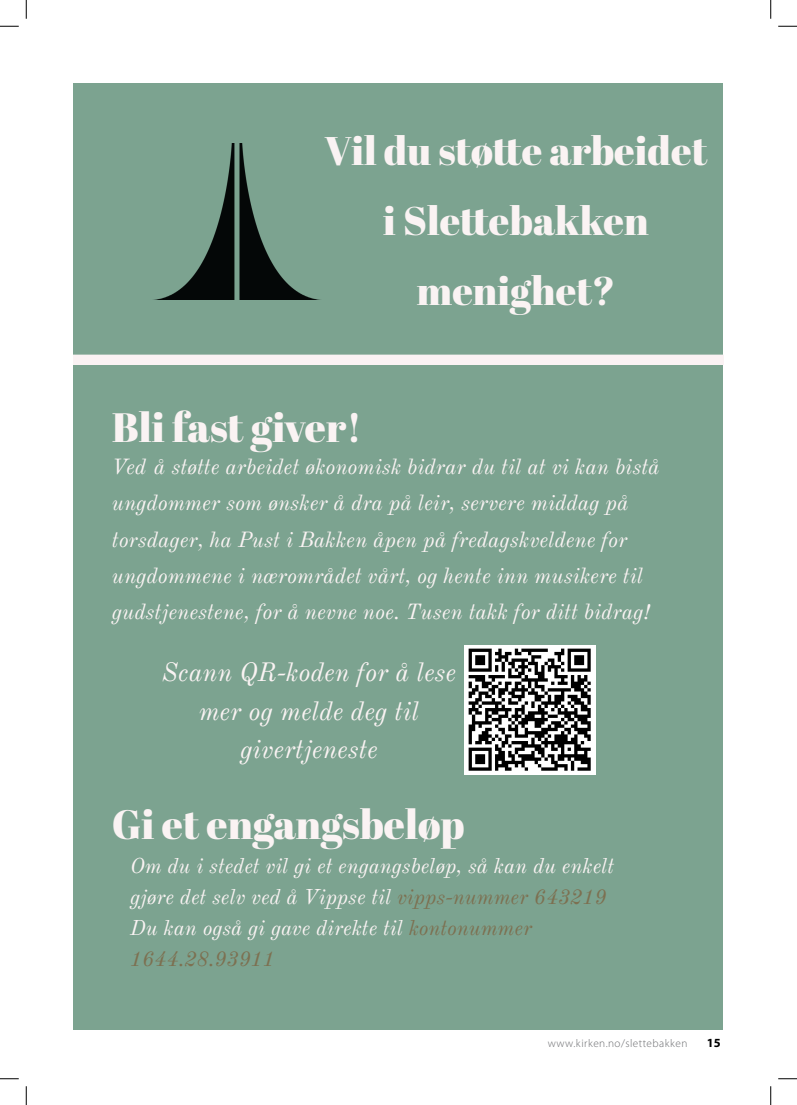
<style>
.page{position:relative;width:797px;height:1105px;background:#fff}
.page>*{position:absolute;margin:0;border:0;box-sizing:border-box;transform-origin:0 0}
.t1{font:41px "Abril Fatface";color:#faf3f3}
.t2{font:40px/69.9px "Abril Fatface";color:#faf3f3;text-align:center}
.t3{font:italic 25.88px/38.1px "Old Standard TT";color:#faf3f3;text-align:center}
.t4{font:italic 21.38px/36px "Old Standard TT";color:#faf3f3}
.t5{font:italic 20.88px/30.9px "Old Standard TT";color:#faf3f3}
.t6{font:700 12.5px "Myriad Pro";color:#000}
.t7{font:300 11.25px "Myriad Pro";letter-spacing:.04em;color:#6c6d70}
.s1{color:#7d7051}
</style>
<div class="page">
<div style="left:73px;top:83px;width:650px;height:947px;background:#7ca390"></div>
<div style="left:73px;top:355px;width:650px;height:10px;background:#faf2f3"></div>
<img style="left:159px;top:143px;width:156px;height:156px">
<img style="left:464px;top:645px;width:131px;height:130px">
<svg style="left:0;top:25px;width:19px;height:2px"></svg>
<svg style="left:778px;top:25px;width:19px;height:2px"></svg>
<svg style="left:0;top:1078px;width:19px;height:1px"></svg>
<svg style="left:778px;top:1078px;width:19px;height:1px"></svg>
<svg style="left:25px;top:0;width:2px;height:19px"></svg>
<svg style="left:25px;top:1086px;width:2px;height:19px"></svg>
<svg style="left:770px;top:0;width:1px;height:19px"></svg>
<svg style="left:770px;top:1086px;width:1px;height:19px"></svg>
<p class="t2" style="left:324px;top:115px;width:384px">Vil du støtte arbeidet i Slettebakken menighet?</p>
<p class="t1" style="left:112px;top:398px;width:251px">Bli fast giver!</p>
<p class="t4" style="left:112px;top:449px;width:549px">Ved å støtte arbeidet økonomisk bidrar du til at vi kan bistå ungdommer som ønsker å dra på leir, servere middag på</p>
<p class="t4" style="left:112px;top:521px;width:517px">torsdager, ha Pust i Bakken åpen på fredagskveldene for</p>
<p class="t4" style="left:112px;top:557px;width:533px">ungdommene nærområdet vårt, og hente inn musikere til</p>
<p class="t4" style="left:238px;top:557px;width:9px">i</p>
<p class="t4" style="left:112px;top:593px;width:539px">gudstjenestene, for nevne noe. Tusen takk for ditt bidrag!</p>
<p class="t4" style="left:287px;top:593px;width:13px">å</p>
<p class="t3" style="left:162px;top:654px;width:296px">Scann QR-koden for å lese mer og melde deg til givertjeneste</p>
<p class="t1" style="left:112px;top:795px;width:354px">Gi et engangsbeløp</p>
<p class="t5" style="left:130px;top:851px;width:485px">Om du i stedet vil gi et engangsbeløp, så kan du enkelt gjøre det selv ved å Vippse til <span class="s1">vipps-nummer 643219<br></span>Du kan også gi gave direkte til <span class="s1">kontonummer 1644.28.93911</span></p>
<p class="t7" style="left:548px;top:1037px;width:141px">www.kirken.no/slettebakken</p>
<p class="t6" style="left:706px;top:1035px;width:15px">15</p>
</div>
